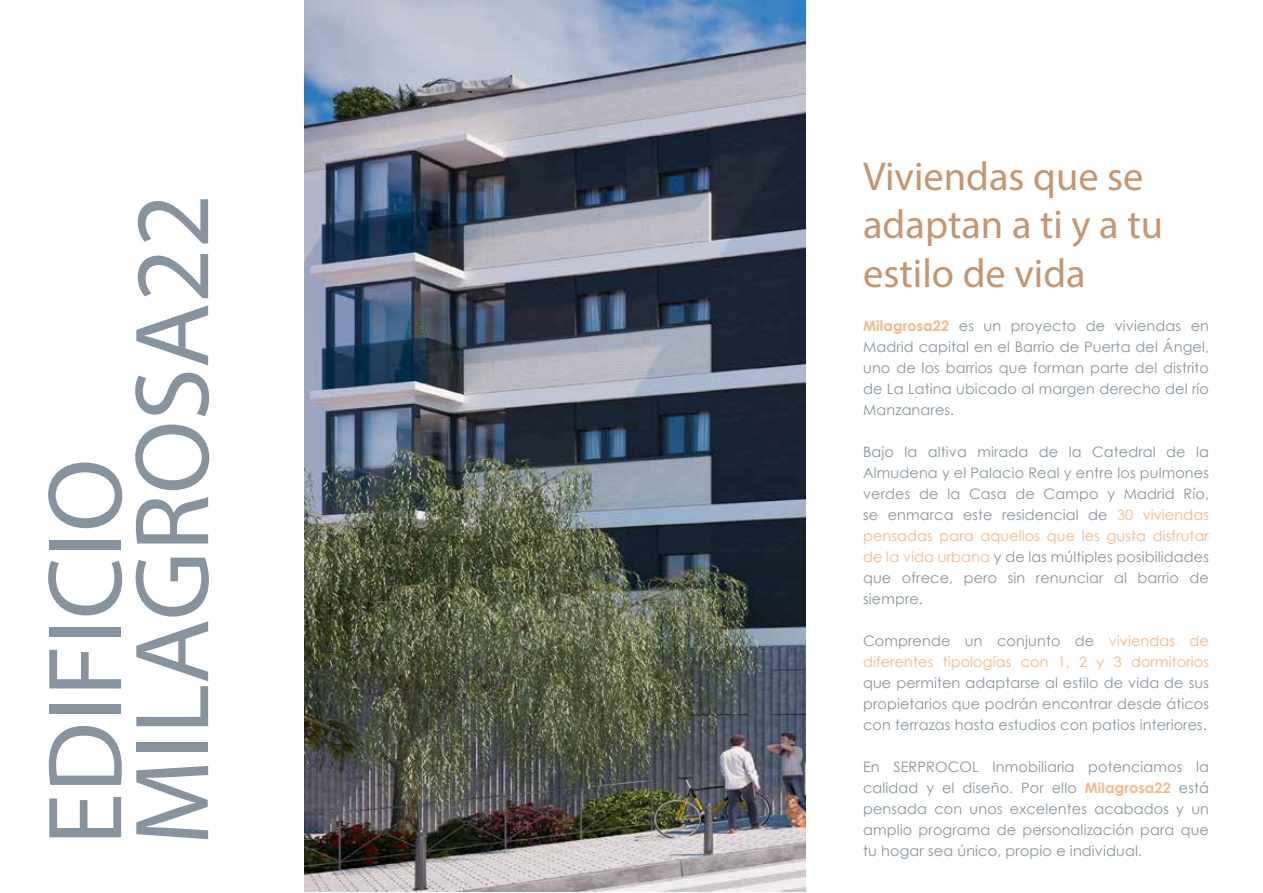
<style>
.page{position:relative;width:1263px;height:893px;background:#fff}
.page>*{position:absolute;margin:0;border:0;box-sizing:border-box;transform-origin:0 0}
.t1{font:106.5px/87px "Myriad Pro";color:#87949f}
.t2{font:40.5px/48.6px "Myriad Pro";color:#c59670}
.t3{font:14.4px/21px "Century Gothic";letter-spacing:.01em;color:#87949f;text-align:justify}
.t4{font:14.4px/21px "Century Gothic";letter-spacing:.01em;color:#f5b788}
.s1{font-weight:700;color:#f5b788}
.s2{color:#f5b788}
.s3{color:#87949f}
</style>
<div class="page">
<img style="left:305px;top:0;width:500px;height:892px">
<h1 class="t1" style="left:40px;top:845px;width:653px;rotate:-90deg">EDIFICIO<br>MILAGROSA22</h1>
<h2 class="t2" style="left:863px;top:151px;width:301px">Viviendas que se adaptan a ti y a tu estilo de vida</h2>
<p class="t3" style="left:863px;top:315px;width:347px"><span class="s1">Milagrosa22</span> es un proyecto de viviendas en Madrid capital en el Barrio de Puerta del Ángel, uno de los barrios que forman parte del distrito de La Latina ubicado al margen derecho del río Manzanares.</p>
<p class="t3" style="left:863px;top:441px;width:347px">Bajo la altiva mirada de la Catedral de la Almudena y el Palacio Real y entre los pulmones verdes de la Casa de Campo y Madrid Río, se enmarca este residencial de <span class="s2">30 viviendas pensadas para aquellos que les gusta disfrutar de la vida urbana</span> y de las múltiples posibilidades que ofrece, pero sin renunciar al barrio de siempre.</p>
<p class="t4" style="left:863px;top:630px;width:347px"><span class="s3">Comprende un conjunto de</span> viviendas de diferentes tipologías con 1, 2 y 3 dormitorios</p>
<p class="t3" style="left:863px;top:672px;width:347px">que permiten adaptarse al estilo de vida de sus propietarios que podrán encontrar desde áticos con terrazas hasta estudios con patios interiores.</p>
<p class="t3" style="left:863px;top:756px;width:347px">En SERPROCOL Inmobiliaria potenciamos la calidad y el diseño. Por ello <span class="s1">Milagrosa22</span> está pensada con unos excelentes acabados y un amplio programa de personalización para que tu hogar sea único, propio e individual.</p>
</div>
